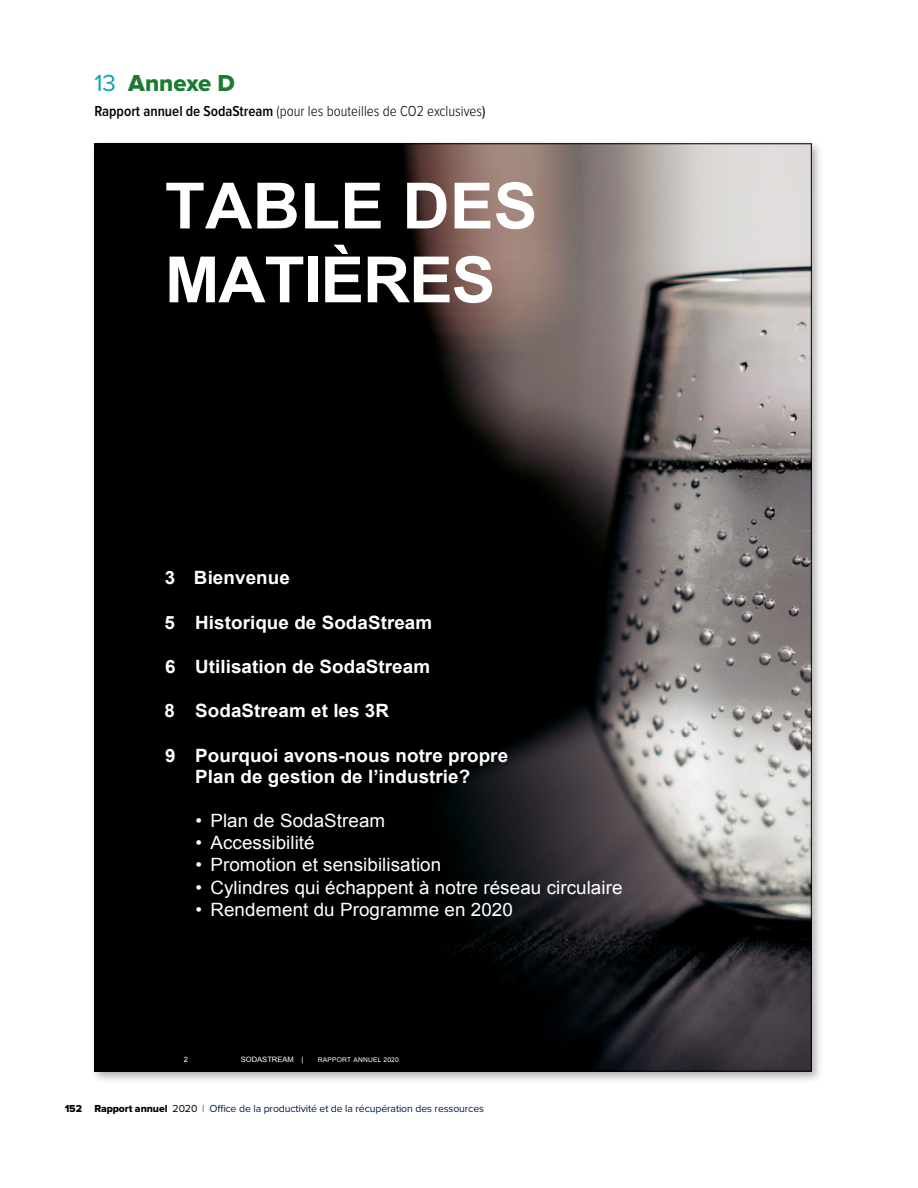
<style>
.page{position:relative;width:918px;height:1188px;background:#fff}
.page>*{position:absolute;margin:0;border:0;box-sizing:border-box;transform-origin:0 0}
.t1{font:700 63.9px/73.8px "Arial";letter-spacing:-.015em;color:#fff}
.t2{font:24px "Proxima Nova Extrabld";color:#1c7b31}
.t3{font:700 18.3px/21.3px "Arial";letter-spacing:.005em;color:#fff;text-align:center}
.t4{font:18.3px "Arial";letter-spacing:.005em;color:#fff}
.t5{font:300 15px "Proxima Nova Cond";color:#000101}
.t6{font:10.5px "Proxima Nova";letter-spacing:-.01em;color:#001a54}
.t7{font:7.35px "Arial";color:#fff}
.t8{font:6.45px "Arial";letter-spacing:.03em;color:#fff}
.s1{font-family:"Proxima Nova";color:#00a5b8}
.s2{font-weight:600}
.s3{font-weight:400}
.s4{font-family:"Proxima Nova Extrabld";color:#000}
.s5{color:#000}
</style>
<div class="page">
<div style="left:91px;top:139px;width:733px;height:945px;background:#424345;opacity:.42"></div>
<img style="left:97px;top:146px;width:713px;height:923px">
<h2 class="t2" style="left:94px;top:70px;width:142px"><span class="s1">13</span> Annexe D</h2>
<p class="t5" style="left:95px;top:103px;width:393px"><span class="s2">Rapport annuel de SodaStream</span> (pour les bouteilles de CO2 exclusives<span class="s3">)</span></p>
<h1 class="t1" style="left:165px;top:171px;width:374px">TABLE DES<br>MATIÈRES</h1>
<p class="t3" style="left:165px;top:568px;width:126px">3 Bienvenue</p>
<p class="t3" style="left:165px;top:612px;width:269px">5 Historique de SodaStream</p>
<p class="t3" style="left:165px;top:656px;width:267px">6 Utilisation de SodaStream</p>
<p class="t3" style="left:165px;top:701px;width:226px">8 SodaStream et les 3R</p>
<p class="t3" style="left:165px;top:745px;width:345px">9 Pourquoi avons-nous notre propre<br>Plan de gestion de l’industrie?</p>
<p class="t4" style="left:195px;top:810px;width:191px">• Plan de SodaStream</p>
<p class="t4" style="left:195px;top:833px;width:121px">• Accessibilité</p>
<p class="t4" style="left:195px;top:855px;width:247px">• Promotion et sensibilisation</p>
<p class="t4" style="left:195px;top:877px;width:429px">• Cylindres qui échappent à notre réseau circulaire</p>
<p class="t4" style="left:195px;top:899px;width:319px">• Rendement du Programme en 2020</p>
<p class="t7" style="left:184px;top:1055px;width:6px">2</p>
<p class="t7" style="left:241px;top:1055px;width:64px">SODASTREAM |</p>
<p class="t8" style="left:318px;top:1056px;width:82px">RAPPORT ANNUEL 2020</p>
<p class="t6" style="left:65px;top:1104px;width:421px"><span class="s4">152 Rapport annuel</span> <span class="s5">2020 |</span> Office de la productivité et de la récupération des ressources</p>
</div>
